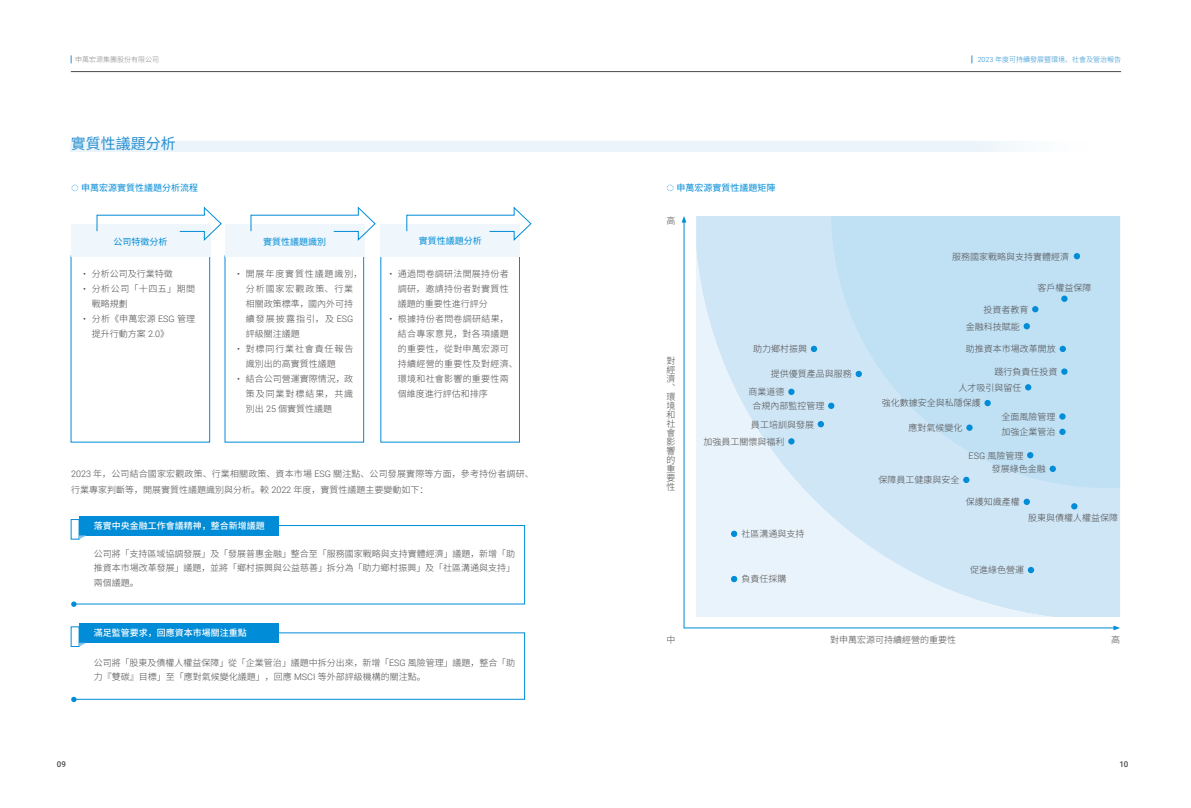
<style>
.page{position:relative;width:1191px;height:808px;background:#fff}
.page>*{position:absolute;margin:0;border:0;box-sizing:border-box;transform-origin:0 0}
.t1{font:15px "Source Han Sans SC";color:#2990d0}
.t2{font:300 9px/9px "Source Han Sans SC";color:#4c4948}
.t3{font:300 9px/15px "Source Han Sans SC";letter-spacing:.095em;color:#4c4948}
.t4{font:300 9px/15px "Source Han Sans SC";letter-spacing:.03em;color:#4c4948}
.t5{font:9px "Source Han Sans SC";color:#008cd6}
.t6{font:500 9px "Source Han Sans SC";color:#fff}
.t7{font:300 9px/15px "Source Han Sans SC";letter-spacing:.06em;color:#4c4948}
.t8{font:500 8px "Roboto";color:#4c4948}
.t9{font:300 7px "Source Han Sans SC";color:#2990d0}
.t10{font:300 7px "Source Han Sans SC";color:#898989}
.s1{font-family:"Roboto"}
</style>
<div class="page">
<hr style="left:71px;top:71px;width:1050px;height:1px;background:#4c4948">
<div style="left:70px;top:141px;width:948px;height:11px;background:#eaf4fa"></div>
<div style="left:71px;top:224px;width:139px;height:32px;background:#eff6fc"></div>
<div style="left:225px;top:224px;width:139px;height:32px;background:#eff6fc"></div>
<div style="left:381px;top:224px;width:139px;height:32px;background:#eff6fc"></div>
<svg style="left:97px;top:207px;width:124px;height:33px"></svg>
<svg style="left:251px;top:207px;width:124px;height:33px"></svg>
<svg style="left:406px;top:207px;width:125px;height:33px"></svg>
<div style="left:71px;top:519px;width:8px;height:20px;border:1px solid #008cd6"></div>
<div style="left:79px;top:516px;width:199px;height:19px;background:#008cd6"></div>
<div style="left:79px;top:623px;width:199px;height:20px;background:#008cd6"></div>
<svg style="left:71px;top:525px;width:454px;height:82px"></svg>
<svg style="left:71px;top:632px;width:454px;height:70px"></svg>
<div style="left:831px;top:216px;width:289px;height:272px;background:#c0e0f4"></div>
<svg style="left:683px;top:220px;width:432px;height:409px;background:#d0e7f7"></svg>
<svg style="left:681px;top:216px;width:5px;height:7px"></svg>
<svg style="left:1113px;top:625px;width:7px;height:5px"></svg>
<svg style="left:1061px;top:296px;width:6px;height:6px"></svg>
<div style="left:1073px;top:253px;width:7px;height:6px;background:#008cd6;border-radius:50%"></div>
<svg style="left:1032px;top:306px;width:6px;height:6px"></svg>
<div style="left:1023px;top:323px;width:7px;height:6px;background:#008cd6;border-radius:50%"></div>
<div style="left:1061px;top:368px;width:6px;height:7px;background:#008cd6;border-radius:50%"></div>
<div style="left:1059px;top:346px;width:7px;height:6px;background:#008cd6;border-radius:50%"></div>
<svg style="left:984px;top:400px;width:6px;height:6px"></svg>
<div style="left:966px;top:424px;width:6px;height:7px;background:#008cd6;border-radius:50%"></div>
<svg style="left:963px;top:477px;width:6px;height:6px"></svg>
<div style="left:1023px;top:499px;width:7px;height:6px;background:#008cd6;border-radius:50%"></div>
<div style="left:1027px;top:567px;width:7px;height:6px;background:#008cd6;border-radius:50%"></div>
<div style="left:1059px;top:413px;width:6px;height:7px;background:#008cd6;border-radius:50%"></div>
<svg style="left:1059px;top:429px;width:6px;height:6px"></svg>
<svg style="left:1025px;top:384px;width:6px;height:6px"></svg>
<svg style="left:811px;top:346px;width:6px;height:6px"></svg>
<div style="left:855px;top:371px;width:7px;height:6px;background:#008cd6;border-radius:50%"></div>
<svg style="left:788px;top:389px;width:6px;height:6px"></svg>
<svg style="left:828px;top:403px;width:6px;height:6px"></svg>
<div style="left:817px;top:421px;width:7px;height:6px;background:#008cd6;border-radius:50%"></div>
<svg style="left:788px;top:438px;width:6px;height:6px"></svg>
<svg style="left:731px;top:531px;width:6px;height:6px"></svg>
<svg style="left:731px;top:576px;width:6px;height:6px"></svg>
<svg style="left:1027px;top:452px;width:6px;height:6px"></svg>
<div style="left:1049px;top:466px;width:7px;height:6px;background:#008cd6;border-radius:50%"></div>
<svg style="left:1071px;top:503px;width:6px;height:6px"></svg>
<p class="t10" style="left:75px;top:56px;width:85px">申萬宏源集團股份有限公司</p>
<p class="t9" style="left:977px;top:56px;width:145px"><span class="s1">2023</span> 年度可持續發展暨環境、社會及管治報告</p>
<h1 class="t1" style="left:71px;top:135px;width:107px">實質性議題分析</h1>
<p class="t5" style="left:71px;top:183px;width:128px">◌ 申萬宏源實質性議題分析流程</p>
<p class="t5" style="left:114px;top:236px;width:55px">公司特徵分析</p>
<p class="t5" style="left:263px;top:236px;width:64px">實質性議題識別</p>
<p class="t5" style="left:419px;top:235px;width:64px">實質性議題分析</p>
<p class="t2" style="left:83px;top:270px;width:91px"><span class="s1">•</span> 分析公司及行業特徵</p>
<p class="t7" style="left:92px;top:282px;width:105px;text-indent:-9px"><span class="s1">•</span> 分析公司「十四五」期間戰略規劃</p>
<p class="t2" style="left:92px;top:312px;width:105px;line-height:15px;text-indent:-9px"><span class="s1">•</span> 分析《申萬宏源 <span class="s1">ESG</span> 管理提升行動方案 <span class="s1">2.0</span>》</p>
<p class="t3" style="left:246px;top:267px;width:118px;text-indent:-9px"><span class="s1">•</span> 開展年度實質性議題識別，分析國家宏觀政策、行業相關政策標準，國內外可持續發展披露指引，及 <span class="s1">ESG</span>評級關注議題</p>
<p class="t3" style="left:246px;top:342px;width:109px;text-indent:-9px"><span class="s1">•</span> 對標同行業社會責任報告識別出的高實質性議題</p>
<p class="t2" style="left:246px;top:372px;width:109px;line-height:15px;text-align:justify;text-indent:-9px"><span class="s1">•</span> 結合公司營運實際情況，政策及同業對標結果，共識別出 <span class="s1">25</span> 個實質性議題</p>
<p class="t2" style="left:398px;top:267px;width:112px;line-height:15px;text-align:justify;text-indent:-9px"><span class="s1">•</span> 通過問卷調研法開展持份者調研，邀請持份者對實質性議題的重要性進行評分</p>
<p class="t4" style="left:398px;top:312px;width:121px;text-indent:-9px"><span class="s1">•</span> 根據持份者問卷調研結果，結合專家意見，對各項議題的重要性，從對申萬宏源可持續經營的重要性及對經濟、環境和社會影響的重要性兩個維度進行評估和排序</p>
<p class="t2" style="left:71px;top:466px;width:464px;line-height:16px"><span class="s1">2023</span> 年，公司結合國家宏觀政策、行業相關政策、資本市場 <span class="s1">ESG</span> 關注點、公司發展實際等方面，參考持份者調研、行業專家判斷等，開展實質性議題識別與分析。較 <span class="s1">2022</span> 年度，實質性議題主要變動如下：</p>
<p class="t6" style="left:94px;top:520px;width:172px">落實中央金融工作會議精神，整合新增議題</p>
<p class="t2" style="left:94px;top:546px;width:423px;line-height:14.5px;text-align:justify">公司將「支持區域協調發展」及「發展普惠金融」整合至「服務國家戰略與支持實體經濟」議題，新增「助推資本市場改革發展」議題，並將「鄉村振興與公益慈善」拆分為「助力鄉村振興」及「社區溝通與支持」兩個議題。</p>
<p class="t6" style="left:94px;top:628px;width:154px">滿足監管要求，回應資本市場關注重點</p>
<p class="t2" style="left:94px;top:655px;width:423px;line-height:14.5px">公司將「股東及債權人權益保障」從「企業管治」議題中拆分出來，新增「<span class="s1">ESG</span> 風險管理」議題，整合「助力『雙碳』目標」至「應對氣候變化議題」，回應 <span class="s1">MSCI</span> 等外部評級機構的關注點。</p>
<p class="t5" style="left:666px;top:183px;width:110px">◌ 申萬宏源實質性議題矩陣</p>
<p class="t2" style="left:666px;top:216px;width:10px">高</p>
<p class="t2" style="left:666px;top:356px;width:10px;text-align:justify">對經濟︑環境和社會影響的重要性</p>
<p class="t2" style="left:753px;top:345px;width:55px">助力鄉村振興</p>
<p class="t2" style="left:748px;top:365px;width:105px;line-height:17.9px;text-indent:22px">提供優質產品與服務商業道德</p>
<p class="t2" style="left:751px;top:397px;width:75px;line-height:18.4px">合規內部監控管理員工培訓與發展</p>
<p class="t2" style="left:703px;top:437px;width:82px">加強員工關懷與福利</p>
<p class="t2" style="left:741px;top:530px;width:64px">社區溝通與支持</p>
<p class="t2" style="left:741px;top:575px;width:46px">負責任採購</p>
<p class="t2" style="left:952px;top:252px;width:118px">服務國家戰略與支持實體經濟</p>
<p class="t2" style="left:1037px;top:284px;width:55px">客戶權益保障</p>
<p class="t2" style="left:966px;top:301px;width:64px;line-height:17px;text-indent:18px">投資者教育金融科技賦能</p>
<p class="t2" style="left:994px;top:367px;width:64px">踐行負責任投資</p>
<p class="t2" style="left:966px;top:345px;width:91px">助推資本市場改革開放</p>
<p class="t2" style="left:958px;top:383px;width:64px">人才吸引與留任</p>
<p class="t2" style="left:881px;top:399px;width:100px">強化數據安全與私隱保護</p>
<p class="t2" style="left:908px;top:423px;width:55px">應對氣候變化</p>
<p class="t2" style="left:1001px;top:409px;width:56px;line-height:15.3px">全面風險管理加強企業管治</p>
<p class="t2" style="left:992px;top:449px;width:55px;line-height:13.6px;text-indent:-23px"><span class="s1">ESG</span> 風險管理<br>發展綠色金融</p>
<p class="t2" style="left:1028px;top:513px;width:91px">股東與債權人權益保障</p>
<p class="t2" style="left:878px;top:476px;width:82px">保障員工健康與安全</p>
<p class="t2" style="left:966px;top:498px;width:55px">保護知識產權</p>
<p class="t2" style="left:970px;top:566px;width:55px">促進綠色營運</p>
<p class="t2" style="left:830px;top:635px;width:127px">對申萬宏源可持續經營的重要性</p>
<p class="t2" style="left:666px;top:635px;width:10px">中</p>
<p class="t2" style="left:1111px;top:635px;width:10px">高</p>
<p class="t8" style="left:57px;top:759px;width:11px">09</p>
<p class="t8" style="left:1119px;top:759px;width:10px">10</p>
</div>
